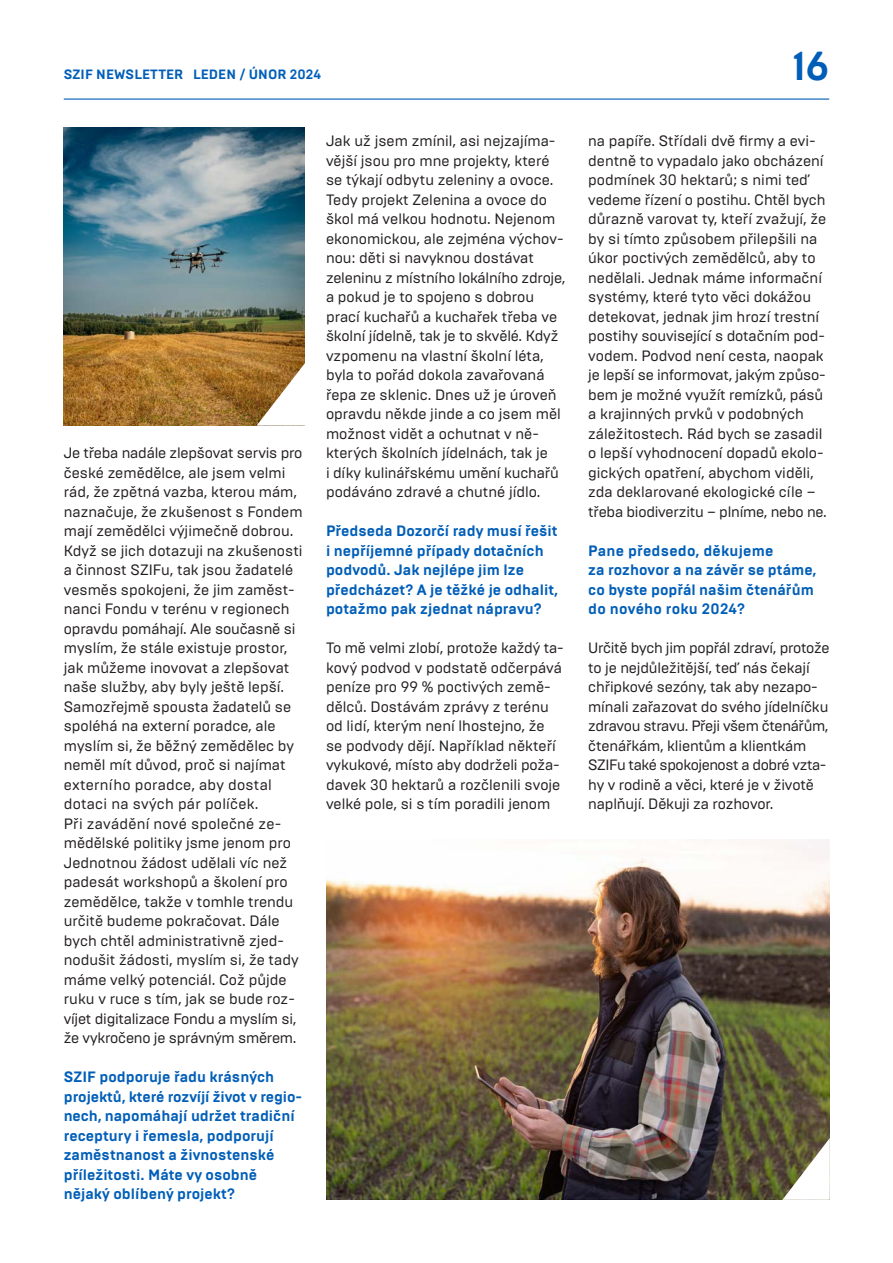
<style>
.page{position:relative;width:893px;height:1263px;background:#fff}
.page>*{position:absolute;margin:0;border:0;box-sizing:border-box;transform-origin:0 0}
.t1{font:700 40.5px "Brutal Type";color:#005eb8}
.TEXT_SAZBA{font:15px/19.5px "Brutal Type";color:#231f20}
.TEXT_SAZBA-2{font:700 15px/19.5px "Brutal Type";color:#005eb8}
.ZÁHLAVÍ{font:700 13.5px "Brutal Type";letter-spacing:.005em;color:#005eb8}
</style>
<div class="page">
<img style="left:64px;top:128px;width:241px;height:297px">
<img style="left:326px;top:839px;width:503px;height:360px">
<svg style="left:782px;top:1138px;width:48px;height:62px"></svg>
<hr style="left:64px;top:99px;width:765px;height:1px;background:#005eb8">
<svg style="left:257px;top:362px;width:48px;height:64px"></svg>
<p class="ZÁHLAVÍ" style="left:64px;top:66px;width:259px">SZIF NEWSLETTER LEDEN / ÚNOR 2024</p>
<p class="TEXT_SAZBA" style="left:64px;top:443px;width:240px">Je třeba nadále zlepšovat servis pro české zemědělce, ale jsem velmi rád, že zpětná vazba, kterou mám, naznačuje, že zkušenost s Fondem mají zemědělci výjimečně dobrou.<br>Když se jich dotazuji na zkušenosti a činnost SZIFu, tak jsou žadatelé vesměs spokojeni, že jim zaměst&shy;nanci Fondu v terénu v regionech opravdu pomáhají. Ale současně si myslím, že stále existuje prostor, jak můžeme inovovat a zlepšovat naše služby, aby byly ještě lepší.<br>Samozřejmě spousta žadatelů se spoléhá na externí poradce, ale myslím si, že běžný zemědělec by neměl mít důvod, proč si najímat externího poradce, aby dostal dotaci na svých pár políček.<br>Při zavádění nové společné ze&shy;mědělské politiky jsme jenom pro<br>Jednotnou žádost udělali víc než padesát workshopů a školení pro zemědělce, takže v tomhle trendu určitě budeme pokračovat. Dále bych chtěl administrativně zjed&shy;nodušit žádosti, myslím si, že tady máme velký potenciál. Což půjde ruku v ruce s tím, jak se bude roz&shy;víjet digitalizace Fondu a myslím si, že vykročeno je správným směrem.</p>
<p class="TEXT_SAZBA-2" style="left:64px;top:1067px;width:240px">SZIF podporuje řadu krásných projektů, které rozvíjí život v regio&shy;nech, napomáhají udržet tradiční receptury i řemesla, podporují zaměstnanost a živnostenské příležitosti. Máte vy osobně nějaký oblíbený projekt?</p>
<p class="TEXT_SAZBA" style="left:326px;top:131px;width:241px">Jak už jsem zmínil, asi nejzajíma&shy;vější jsou pro mne projekty, které se týkají odbytu zeleniny a ovoce.<br>Tedy projekt Zelenina a ovoce do škol má velkou hodnotu. Nejenom ekonomickou, ale zejména výchov&shy;nou: děti si navyknou dostávat zeleninu z místního lokálního zdroje, a pokud je to spojeno s dobrou prací kuchařů a kuchařek třeba ve školní jídelně, tak je to skvělé. Když vzpomenu na vlastní školní léta, byla to pořád dokola zavařovaná řepa ze sklenic. Dnes už je úroveň opravdu někde jinde a co jsem měl možnost vidět a ochutnat v ně&shy;kterých školních jídelnách, tak je<br>i díky kulinářskému umění kuchařů podáváno zdravé a chutné jídlo.</p>
<p class="TEXT_SAZBA-2" style="left:326px;top:521px;width:234px">Předseda Dozorčí rady musí řešit i nepříjemné případy dotačních podvodů. Jak nejlépe jim lze předcházet? A je těžké je odhalit, potažmo pak zjednat nápravu?</p>
<p class="TEXT_SAZBA" style="left:326px;top:638px;width:239px">To mě velmi zlobí, protože každý ta&shy;kový podvod v podstatě odčerpává peníze pro 99 % poctivých země&shy;dělců. Dostávám zprávy z terénu od lidí, kterým není lhostejno, že se podvody dějí. Například někteří vykukové, místo aby dodrželi poža&shy;davek 30 hektarů a rozčlenili svoje velké pole, si s tím poradili jenom</p>
<h1 class="t1" style="left:792px;top:41px;width:38px">16</h1>
<p class="TEXT_SAZBA" style="left:588px;top:131px;width:240px">na papíře. Střídali dvě firmy a evi&shy;dentně to vypadalo jako obcházení podmínek 30 hektarů; s nimi teď vedeme řízení o postihu. Chtěl bych důrazně varovat ty, kteří zvažují, že by si tímto způsobem přilepšili na úkor poctivých zemědělců, aby to nedělali. Jednak máme informační systémy, které tyto věci dokážou detekovat, jednak jim hrozí trestní postihy související s dotačním pod&shy;vodem. Podvod není cesta, naopak je lepší se informovat, jakým způso&shy;bem je možné využít remízků, pásů a krajinných prvků v podobných záležitostech. Rád bych se zasadil o lepší vyhodnocení dopadů ekolo&shy;gických opatření, abychom viděli, zda deklarované ekologické cíle – třeba biodiverzitu – plníme, nebo ne.</p>
<p class="TEXT_SAZBA-2" style="left:588px;top:541px;width:229px">Pane předsedo, děkujeme<br>za rozhovor a na závěr se ptáme, co byste popřál našim čtenářům do nového roku 2024?</p>
<p class="TEXT_SAZBA" style="left:588px;top:638px;width:243px">Určitě bych jim popřál zdraví, protože to je nejdůležitější, teď nás čekají chřipkové sezóny, tak aby nezapo&shy;mínali zařazovat do svého jídelníčku zdravou stravu. Přeji všem čtenářům, čtenářkám, klientům a klientkám SZIFu také spokojenost a dobré vzta&shy;hy v rodině a věci, které je v životě naplňují. Děkuji za rozhovor.</p>
</div>
